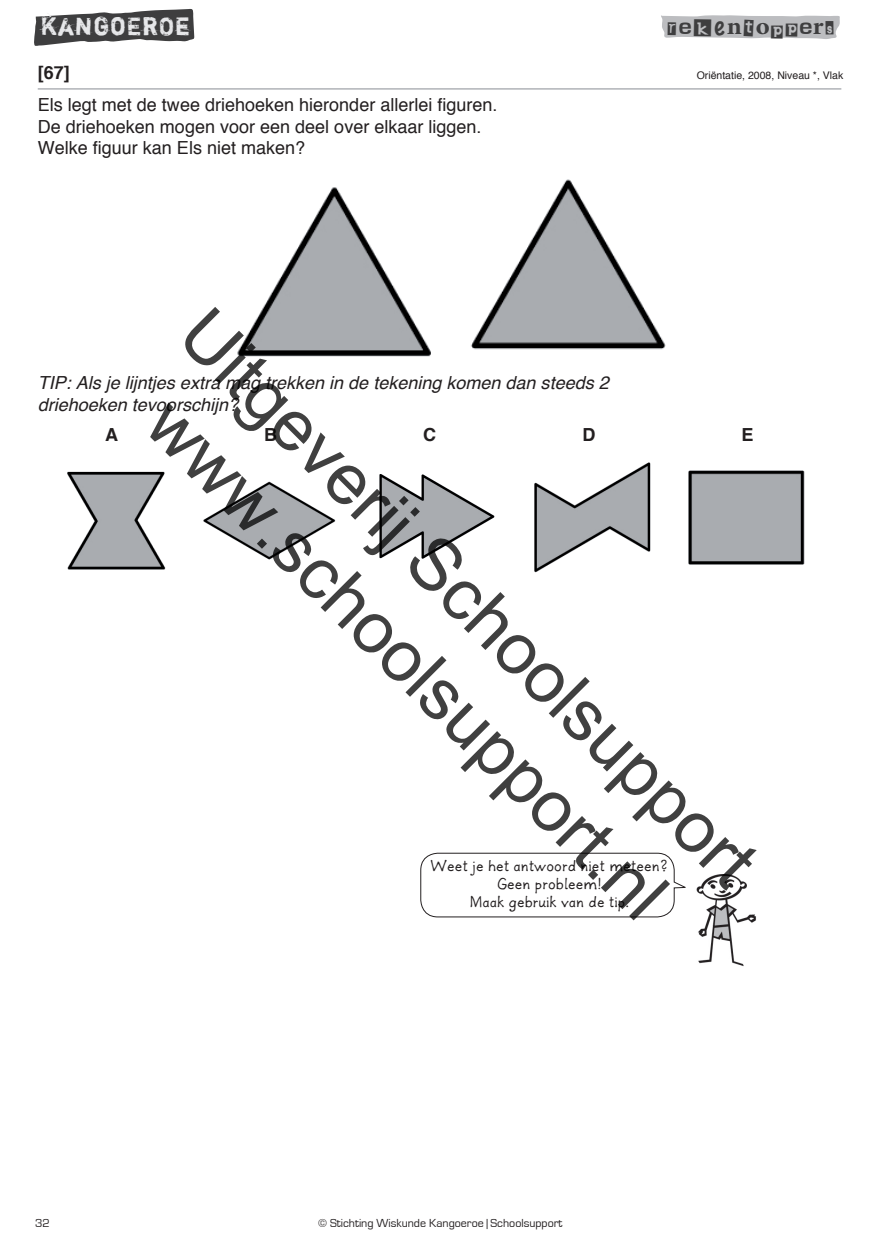
<style>
.page{position:relative;width:881px;height:1251px;background:#fff}
.page>*{position:absolute;margin:0;border:0;box-sizing:border-box;transform-origin:0 0}
.t1{font:72px/86.4px "Arial";color:rgb(0 0 0/.75);text-align:center}
.t2{font:25.2px "Shortcut";letter-spacing:.05em;color:#e6e7e9}
.t3{font:700 24.45px "Minion Pro";color:#3e3e3f;scale:1.09 1}
.t4{font:18px/21.6px "Helvetica";color:#231f20}
.t5{font:italic 18px/21.6px "Helvetica";color:#231f20}
.t6{font:700 18px "Helvetica";color:#231f20}
.t7{font:15px/18px "Wilhey Drei";color:#231f20;text-align:center}
.t8{font:12px "Eurostile";color:#231f20}
.t9{font:10.5px "Helvetica";color:#231f20}
.s1{font-family:"Earwig Factory";font-weight:400;font-size:35.7px}
.s2{font-family:"Eurostile"}
.s3{font-family:"Earwig Factory";font-weight:400;font-size:29.55px}
.s4{font-family:"Marker Felt";font-weight:100}
.s5{font-family:"Earwig Factory";font-weight:400;font-size:31.65px}
.s6{font-family:"Earwig Factory";font-weight:400}
.s7{font-family:"Earwig Factory";font-weight:400;font-size:30.6px}
</style>
<div class="page">
<hr style="left:38px;top:88px;width:803px;height:2px;background:#b0b3b7">
<img style="left:237px;top:179px;width:429px;height:178px">
<img style="left:67px;top:471px;width:99px;height:99px">
<img style="left:203px;top:481px;width:133px;height:79px">
<img style="left:379px;top:474px;width:116px;height:85px">
<img style="left:534px;top:462px;width:117px;height:111px">
<img style="left:688px;top:470px;width:117px;height:95px">
<img style="left:696px;top:874px;width:60px;height:93px">
<svg style="left:420px;top:852px;width:266px;height:65px"></svg>
<svg style="left:34px;top:9px;width:160px;height:37px"></svg>
<svg style="left:661px;top:15px;width:179px;height:24px;background:#c3c4c6"></svg>
<h2 class="t2" style="left:41px;top:10px;width:150px">KANGOEROE</h2>
<h3 class="t3" style="left:667px;top:8px;width:156px"><span class="s1">r</span><span class="s2">e</span><span class="s3">k</span><span class="s4">e</span>n<span class="s5">t</span>o<span class="s6">pp</span><span class="s2">e</span>r<span class="s7">s</span></h3>
<p class="t6" style="left:38px;top:58px;width:34px">[67]</p>
<p class="t9" style="left:696px;top:67px;width:148px">Oriëntatie, 2008, Niveau *, Vlak</p>
<p class="t4" style="left:38px;top:95px;width:461px">Els legt met de twee driehoeken hieronder allerlei figuren.<br>De driehoeken mogen voor een deel over elkaar liggen.<br>Welke figuur kan Els niet maken?</p>
<h1 class="t1" style="left:223px;top:291px;width:782px;rotate:45deg">Uitgeverij Schoolsupport www.schoolsupport.nl</h1>
<p class="t5" style="left:38px;top:372px;width:572px">TIP: Als je lijntjes extra mag trekken in de tekening komen dan steeds 2 driehoeken tevoorschijn?</p>
<p class="t6" style="left:105px;top:420px;width:15px">A</p>
<p class="t6" style="left:264px;top:420px;width:15px">B</p>
<p class="t6" style="left:423px;top:420px;width:15px">C</p>
<p class="t6" style="left:582px;top:420px;width:15px">D</p>
<p class="t6" style="left:741px;top:420px;width:14px">E</p>
<p class="t7" style="left:431px;top:856px;width:238px">Weet je het antwoord niet meteen?<br>Geen probleem!<br>Maak gebruik van de tip.</p>
<p class="t8" style="left:35px;top:1217px;width:16px">32</p>
<p class="t8" style="left:318px;top:1217px;width:246px">© Stichting Wiskunde Kangoeroe | Schoolsupport</p>
</div>
